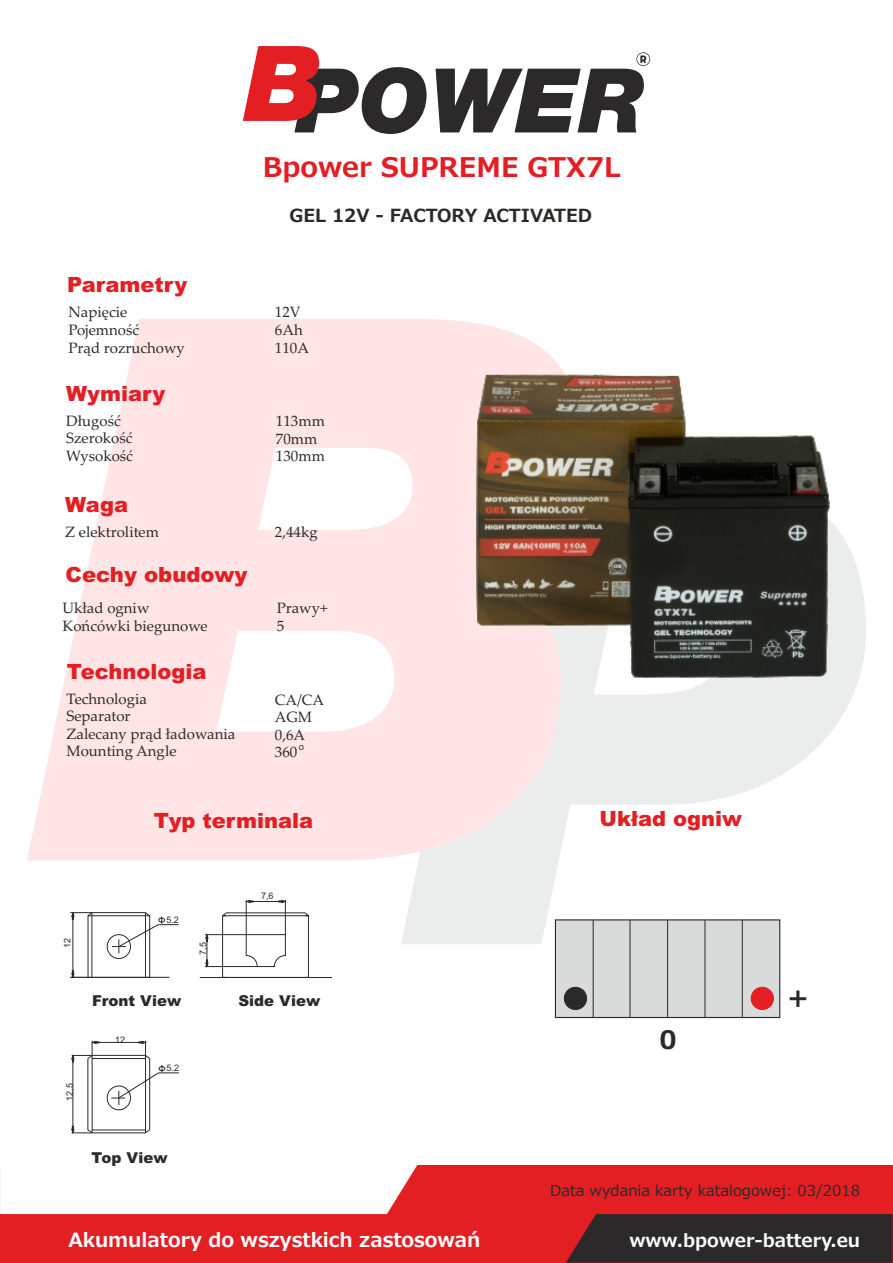
<style>
.page{position:relative;width:893px;height:1263px;background:#fff}
.page>*{position:absolute;margin:0;border:0;box-sizing:border-box;transform-origin:0 0}
.t1{font:700 27px "Meiryo";color:#e31e24}
.t2{font:700 25.35px "Meiryo";color:#2b2a29}
.t3{font:900 21px "Arial";color:#e31e24}
.t4{font:700 19.5px "Meiryo";color:#fefefe}
.t5{font:700 18px "Meiryo";color:#2b2a29}
.t6{font:700 18px "Meiryo";color:#fefefe}
.t7{font:15px/17.5px "Palatino Linotype";color:#2b2a29}
.t8{font:15px "Meiryo";color:#2b2a29}
.t9{font:900 15px "Arial";color:#2b2a29}
.t10{font:9px "Arial";color:#2b2a29}
.t11{font:9px "Meiryo";color:#2b2a29}
</style>
<div class="page">
<svg style="left:401px;top:771px;width:386px;height:173px"></svg>
<svg style="left:27px;top:319px;width:552px;height:542px;fill:#ffe5e5"></svg>
<svg style="left:436px;top:52px;width:214px;height:80px"></svg>
<svg style="left:243px;top:46px;width:184px;height:88px"></svg>
<div style="left:0;top:1165px;width:892px;height:97px;background:#e31f24"></div>
<svg style="left:566px;top:1214px;width:326px;height:49px;background:#342828"></svg>
<div style="left:0;top:1165px;width:418px;height:49px;background:#fefefe"></div>
<svg style="left:554px;top:919px;width:227px;height:99px;background:#d2d2d2"></svg>
<hr style="left:593px;top:920px;width:1px;height:97px;background:#2b2a29">
<hr style="left:630px;top:920px;width:1px;height:97px;background:#2b2a29">
<hr style="left:667px;top:920px;width:1px;height:97px;background:#2b2a29">
<hr style="left:705px;top:920px;width:1px;height:97px;background:#2b2a29">
<hr style="left:742px;top:920px;width:1px;height:97px;background:#2b2a29">
<div style="left:564px;top:987px;width:23px;height:23px;background:#2b2a29;border:1px solid #2b2a29;border-radius:50%"></div>
<div style="left:751px;top:987px;width:23px;height:23px;background:#e31e24;border:1px solid #e31e24;border-radius:50%"></div>
<div style="left:88px;top:915px;width:62px;height:63px;border:1px solid #2b2a29"></div>
<hr style="left:92px;top:912px;width:53px;height:1px;background:#2b2a29">
<div style="left:107px;top:934px;width:24px;height:25px;border:1px solid #2b2a29;border-radius:50%"></div>
<div style="left:222px;top:915px;width:87px;height:63px;border:1px solid #2b2a29"></div>
<div style="left:107px;top:1085px;width:24px;height:25px;border:1px solid #2b2a29;border-radius:50%"></div>
<hr style="left:226px;top:912px;width:79px;height:1px;background:#2b2a29">
<svg style="left:304px;top:912px;width:5px;height:5px"></svg>
<svg style="left:245px;top:934px;width:41px;height:33px"></svg>
<hr style="left:200px;top:977px;width:132px;height:1px;background:#2b2a29">
<hr style="left:70px;top:977px;width:99px;height:1px;background:#2b2a29">
<svg style="left:222px;top:912px;width:6px;height:5px"></svg>
<hr style="left:87px;top:1058px;width:1px;height:72px;background:#2b2a29">
<hr style="left:149px;top:1058px;width:1px;height:72px;background:#2b2a29">
<hr style="left:92px;top:1132px;width:54px;height:1px;background:#2b2a29">
<svg style="left:144px;top:1128px;width:7px;height:6px"></svg>
<hr style="left:92px;top:1055px;width:54px;height:1px;background:#2b2a29">
<hr style="left:91px;top:913px;width:1px;height:64px;background:#2b2a29">
<hr style="left:145px;top:913px;width:1px;height:64px;background:#2b2a29">
<hr style="left:92px;top:1042px;width:54px;height:1px;background:#2b2a29">
<hr style="left:73px;top:1055px;width:1px;height:78px;background:#2b2a29">
<hr style="left:72px;top:913px;width:1px;height:64px;background:#2b2a29">
<hr style="left:246px;top:900px;width:1px;height:35px;background:#2b2a29">
<hr style="left:285px;top:900px;width:1px;height:35px;background:#2b2a29">
<hr style="left:246px;top:901px;width:39px;height:1px;background:#2b2a29">
<hr style="left:205px;top:934px;width:41px;height:1px;background:#2b2a29">
<hr style="left:205px;top:966px;width:52px;height:1px;background:#2b2a29">
<hr style="left:207px;top:935px;width:1px;height:31px;background:#2b2a29">
<svg style="left:112px;top:912px;width:67px;height:41px"></svg>
<svg style="left:70px;top:970px;width:18px;height:9px"></svg>
<svg style="left:278px;top:899px;width:9px;height:5px"></svg>
<svg style="left:245px;top:899px;width:9px;height:5px"></svg>
<svg style="left:205px;top:933px;width:4px;height:9px"></svg>
<svg style="left:205px;top:959px;width:4px;height:9px"></svg>
<svg style="left:71px;top:1125px;width:22px;height:9px"></svg>
<svg style="left:111px;top:1040px;width:68px;height:65px"></svg>
<svg style="left:71px;top:1040px;width:29px;height:23px"></svg>
<svg style="left:70px;top:912px;width:23px;height:8px"></svg>
<img style="left:412px;top:319px;width:454px;height:452px">
<h1 class="t1" style="left:263px;top:153px;width:359px">Bpower SUPREME GTX7L</h1>
<h3 class="t3" style="left:67px;top:277px;width:122px">Parametry</h3>
<p class="t5" style="left:290px;top:206px;width:304px">GEL 12V - FACTORY ACTIVATED</p>
<p class="t7" style="left:69px;top:305px;width:118px">Napięcie<br>Pojemność<br>Prąd rozruchowy</p>
<p class="t7" style="left:275px;top:305px;width:36px">12V<br>6Ah<br>110A</p>
<h3 class="t3" style="left:66px;top:386px;width:101px">Wymiary</h3>
<p class="t7" style="left:66px;top:414px;width:68px">Długość<br>Szerokość<br>Wysokość</p>
<p class="t7" style="left:276px;top:414px;width:50px">113mm<br>70mm<br>130mm</p>
<h3 class="t3" style="left:65px;top:496px;width:64px">Waga</h3>
<p class="t7" style="left:65px;top:524px;width:95px">Z elektrolitem</p>
<h3 class="t3" style="left:66px;top:566px;width:183px">Cechy obudowy</h3>
<p class="t7" style="left:63px;top:601px;width:147px">Układ ogniw<br>Końcówki biegunowe</p>
<h3 class="t3" style="left:67px;top:664px;width:141px">Technologia</h3>
<p class="t7" style="left:67px;top:691px;width:170px">Technologia<br>Separator<br>Zalecany prąd ładowania<br>Mounting Angle</p>
<p class="t7" style="left:275px;top:525px;width:44px">2,44kg</p>
<p class="t7" style="left:277px;top:601px;width:52px;line-height:18px">Prawy+<br>5</p>
<p class="t7" style="left:275px;top:692px;width:51px">CA/CA<br>AGM<br>0,6A<br>360</p>
<p class="t11" style="left:299px;top:742px;width:7px">o</p>
<h3 class="t3" style="left:154px;top:813px;width:161px">Typ terminala</h3>
<h3 class="t3" style="left:599px;top:811px;width:144px">Układ ogniw</h3>
<p class="t10" style="left:64px;top:948px;width:12px;rotate:-90deg">12</p>
<p class="t10" style="left:66px;top:1101px;width:19px;rotate:-90deg">12,5</p>
<p class="t10" style="left:166px;top:916px;width:14px">5.2</p>
<p class="t10" style="left:200px;top:954px;width:14px;rotate:-90deg">7,5</p>
<p class="t10" style="left:261px;top:893px;width:14px">7,6</p>
<p class="t9" style="left:92px;top:995px;width:91px">Front View</p>
<p class="t9" style="left:238px;top:995px;width:83px">Side View</p>
<p class="t10" style="left:115px;top:1036px;width:12px">12</p>
<p class="t10" style="left:167px;top:1064px;width:14px">5.2</p>
<p class="t9" style="left:92px;top:1152px;width:77px">Top View</p>
<h2 class="t2" style="left:659px;top:1027px;width:19px">0</h2>
<h2 class="t2" style="left:788px;top:984px;width:23px">+</h2>
<p class="t8" style="left:550px;top:1183px;width:312px">Data wydania karty katalogowej: 03/2018</p>
<h3 class="t4" style="left:69px;top:1230px;width:413px">Akumulatory do wszystkich zastosowań</h3>
<p class="t6" style="left:629px;top:1231px;width:232px">www.bpower-battery.eu</p>
</div>
